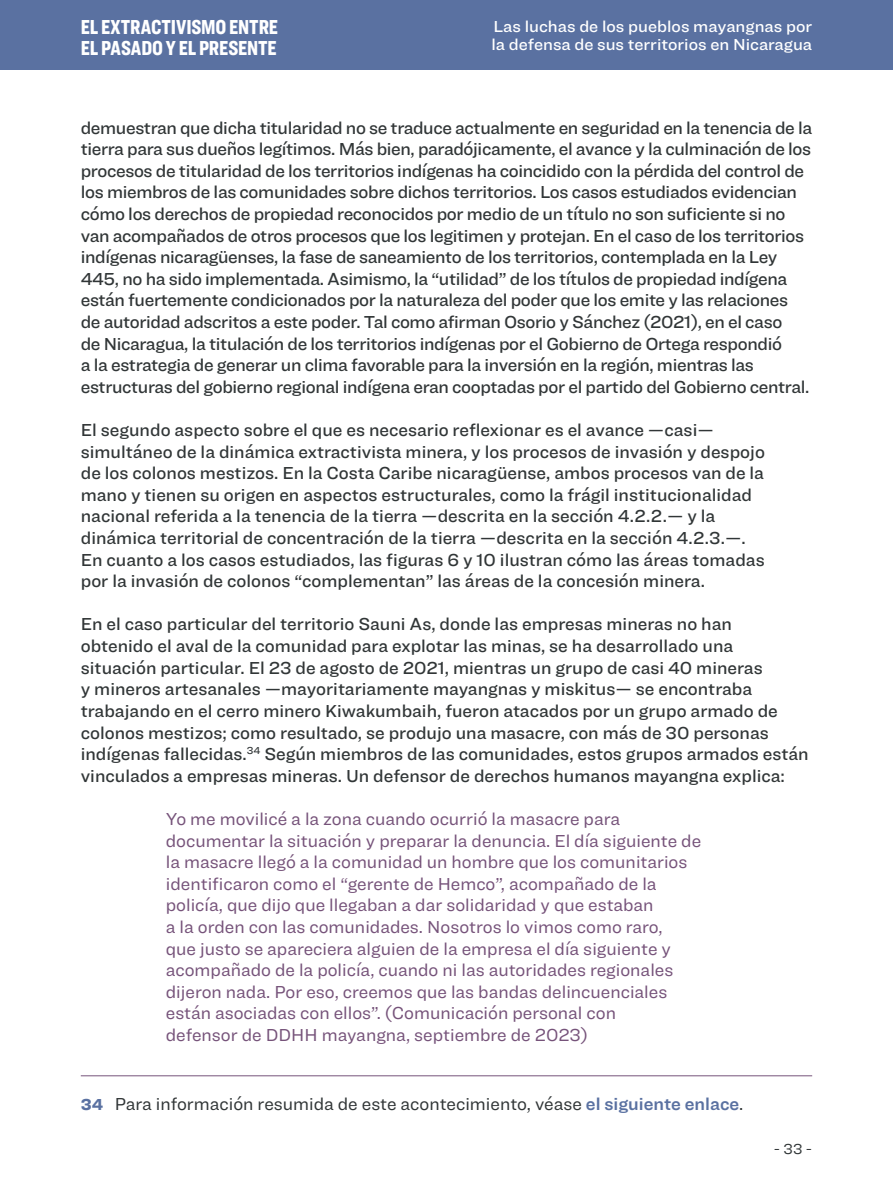
<style>
.page{position:relative;width:893px;height:1191px;background:#fff}
.page>*{position:absolute;margin:0;border:0;box-sizing:border-box;transform-origin:0 0}
.t1{font:900 21px/21px "Ringside Compressed";letter-spacing:-.005em;color:#fff}
.t2{font:500 18px/21.6px "Ringside";letter-spacing:-.015em;color:#313637}
.cita{font:18px/21.6px "Ringside";color:#76537a}
.notas_al_pie{font:18px "Ringside";color:#313637}
.t3{font:500 16.5px/18px "Ringside";color:#fff}
.t4{font:15px "Ringside";color:#313637}
.s1{font-weight:900;font-size:16.5px;color:#5a71a1}
.s2{font-weight:600;color:#5a71a1}
</style>
<div class="page">
<div style="left:0;top:0;width:893px;height:69px;background:#5a71a1"></div>
<hr style="left:81px;top:1075px;width:731px;height:1px;background:#76537a">
<p class="t1" style="left:81px;top:16px;width:199px">EL EXTRACTIVISMO ENTRE<br>EL PASADO Y EL PRESENTE</p>
<p class="t3" style="left:491px;top:17px;width:322px">Las luchas de los pueblos mayangnas por la defensa de sus territorios en Nicaragua</p>
<p class="t2" style="left:81px;top:116px;width:733px">demuestran que dicha titularidad no se traduce actualmente en seguridad en la tenencia de la tierra para sus dueños legítimos. Más bien, paradójicamente, el avance y la culminación de los procesos de titularidad de los territorios indígenas ha coincidido con la pérdida del control de los miembros de las comunidades sobre dichos territorios. Los casos estudiados evidencian cómo los derechos de propiedad reconocidos por medio de un título no son suficiente si no van acompañados de otros procesos que los legitimen y protejan. En el caso de los territorios indígenas nicaragüenses, la fase de saneamiento de los territorios, contemplada en la Ley 445, no ha sido implementada. Asimismo, la “utilidad” de los títulos de propiedad indígena están fuertemente condicionados por la naturaleza del poder que los emite y las relaciones de autoridad adscritos a este poder. Tal como afirman Osorio y Sánchez (2021), en el caso<br>de Nicaragua, la titulación de los territorios indígenas por el Gobierno de Ortega respondió<br>a la estrategia de generar un clima favorable para la inversión en la región, mientras las estructuras del gobierno regional indígena eran cooptadas por el partido del Gobierno central.</p>
<p class="t2" style="left:81px;top:418px;width:686px">El segundo aspecto sobre el que es necesario reflexionar es el avance —casi— simultáneo de la dinámica extractivista minera, y los procesos de invasión y despojo de los colonos mestizos. En la Costa Caribe nicaragüense, ambos procesos van de la mano y tienen su origen en aspectos estructurales, como la frágil institucionalidad nacional referida a la tenencia de la tierra —descrita en la sección 4.2.2.— y la dinámica territorial de concentración de la tierra —descrita en la sección 4.2.3.—.<br>En cuanto a los casos estudiados, las figuras 6 y 10 ilustran cómo las áreas tomadas por la invasión de colonos “complementan” las áreas de la concesión minera.</p>
<p class="t2" style="left:81px;top:613px;width:729px">En el caso particular del territorio Sauni As, donde las empresas mineras no han obtenido el aval de la comunidad para explotar las minas, se ha desarrollado una situación particular. El 23 de agosto de 2021, mientras un grupo de casi 40 mineras<br>y mineros artesanales —mayoritariamente mayangnas y miskitus— se encontraba trabajando en el cerro minero Kiwakumbaih, fueron atacados por un grupo armado de colonos mestizos; como resultado, se produjo una masacre, con más de 30 personas indígenas fallecidas.<sup>34</sup> Según miembros de las comunidades, estos grupos armados están vinculados a empresas mineras. Un defensor de derechos humanos mayangna explica:</p>
<p class="cita" style="left:166px;top:807px;width:537px">Yo me movilicé a la zona cuando ocurrió la masacre para documentar la situación y preparar la denuncia. El día siguiente de la masacre llegó a la comunidad un hombre que los comunitarios identificaron como el “gerente de Hemco”, acompañado de la policía, que dijo que llegaban a dar solidaridad y que estaban<br>a la orden con las comunidades. Nosotros lo vimos como raro,<br>que justo se apareciera alguien de la empresa el día siguiente y acompañado de la policía, cuando ni las autoridades regionales dijeron nada. Por eso, creemos que las bandas delincuenciales están asociadas con ellos”. (Comunicación personal con<br>defensor de DDHH mayangna, septiembre de 2023)</p>
<p class="notas_al_pie" style="left:81px;top:1091px;width:664px"><span class="s1">34</span> Para información resumida de este acontecimiento, véase <span class="s2">el siguiente enlace</span>.</p>
<p class="t4" style="left:774px;top:1138px;width:40px">- 33 -</p>
</div>
